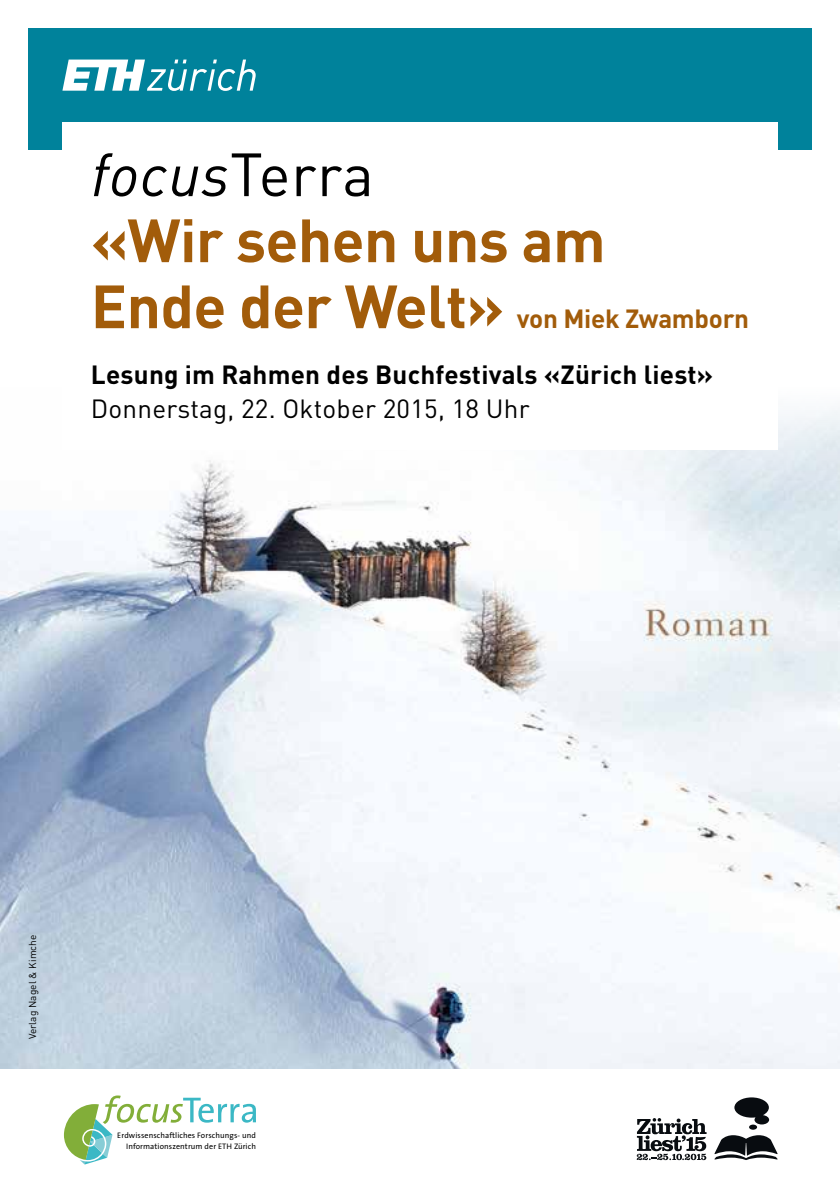
<style>
.page{position:relative;width:840px;height:1191px;background:#fff}
.page>*{position:absolute;margin:0;border:0;box-sizing:border-box;transform-origin:0 0}
.t1{font:700 60px/66px "DIN Pro";letter-spacing:-.01em;color:#a25c0a}
.t2{font:700 26px "DIN Pro";letter-spacing:.01em;color:#000}
.t3{font:26px "DIN Pro";letter-spacing:.01em;color:#000}
.t4{font:700 26px "DIN Pro";letter-spacing:-.01em;color:#a25c0a}
.t5{font:10px "DIN Pro";letter-spacing:.01em;color:#000}
.t6{font:8px/10.4px "The Sans";letter-spacing:.01em;color:#000;text-align:right}
.s1{font-weight:400;font-style:italic;color:#000}
.s2{font-weight:400;color:#000}
</style>
<div class="page">
<img style="left:0;top:505px;width:839px;height:564px">
<div style="left:28px;top:28px;width:783px;height:122px;background:#00829b"></div>
<div style="left:62px;top:122px;width:715px;height:328px;background:#fff"></div>
<svg style="left:64px;top:1095px;width:192px;height:69px"></svg>
<svg style="left:714px;top:1135px;width:63px;height:25px"></svg>
<svg style="left:748px;top:1124px;width:8px;height:5px"></svg>
<svg style="left:734px;top:1097px;width:34px;height:27px"></svg>
<svg style="left:636px;top:1118px;width:70px;height:42px"></svg>
<svg style="left:62px;top:60px;width:193px;height:31px"></svg>
<h1 class="t1" style="left:91px;top:134px;width:516px"><span class="s1">focus</span><span class="s2">Terra<br></span>«Wir sehen uns am<br>Ende der Welt»</h1>
<h2 class="t4" style="left:516px;top:297px;width:234px">von Miek Zwamborn</h2>
<h2 class="t2" style="left:91px;top:353px;width:623px">Lesung im Rahmen des Buchfestivals «Zürich liest»</h2>
<h2 class="t3" style="left:91px;top:388px;width:440px">Donnerstag, 22. Oktober 2015, 18 Uhr</h2>
<p class="t5" style="left:25px;top:1039px;width:106px;rotate:-90deg">Verlag Nagel &amp; Kimche</p>
<p class="t6" style="left:117px;top:1130px;width:140px">Erdwissenschaftliches Forschungs- und<br>Informationszentrum der ETH Zürich</p>
</div>
